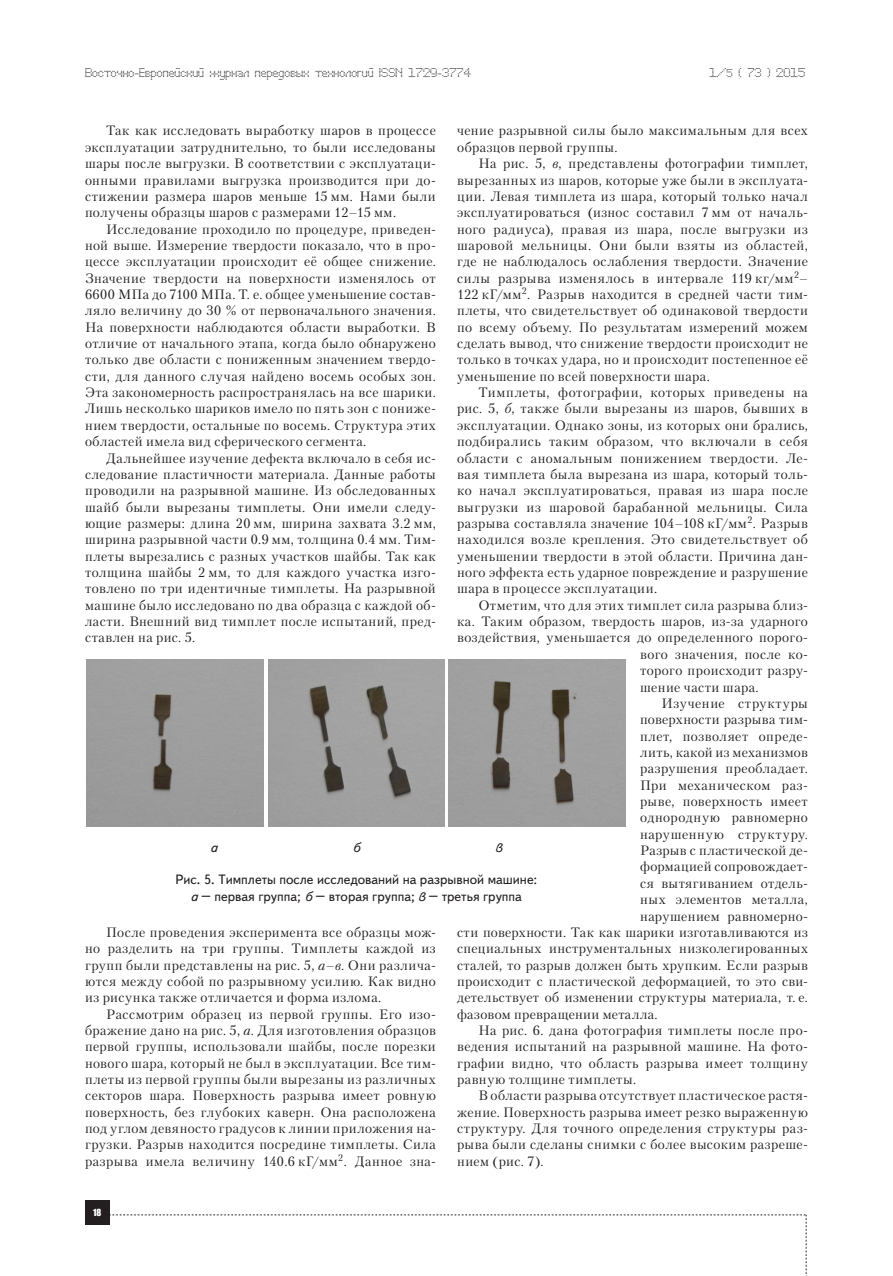
<style>
.page{position:relative;width:893px;height:1276px;background:#fff}
.page>*{position:absolute;margin:0;border:0;box-sizing:border-box;transform-origin:0 0}
.Text{font:13.5px/16.4px "Petersburg C";letter-spacing:.03em;color:#231f20;text-align:justify}
.risunok{font:13.5px/16.2px "Text Book C";color:#231f20;text-align:center}
.Text-2{font:13.5px "Petersburg C";letter-spacing:.055em;color:#231f20}
.risunok-2{font:italic 13.5px "Text Book C";color:#231f20}
.t1{font:12px "Perfo";letter-spacing:.015em;color:#231f20}
.t2{font:9px "Impact";color:#fff}
.s1{font-size:10.5px}
.s2{font-style:italic}
</style>
<div class="page">
<div style="left:85px;top:1200px;width:24px;height:25px;background:#231f20"></div>
<svg style="left:109px;top:1214px;width:698px;height:62px"></svg>
<div style="left:86px;top:659px;width:177px;height:167px;background:#9d9d9d"></div>
<img style="left:268px;top:659px;width:177px;height:167px">
<img style="left:449px;top:659px;width:176px;height:167px">
<p class="t1" style="left:85px;top:65px;width:387px">Восточно-Европейский журнал передовых технологий ISSN 1729-3774</p>
<p class="t1" style="left:709px;top:65px;width:97px">1/<span class="s1">5</span> ( 73 ) 2015</p>
<p class="Text" style="left:85px;top:122px;width:352px;text-indent:21px">Так как исследовать выработку шаров в процессе эксплуатации затруднительно, то были исследованы шары после выгрузки. В соответствии с эксплуатаци&shy;онными правилами выгрузка производится при до&shy;стижении размера шаров меньше 15 мм. Нами были получены образцы шаров с размерами 12–15 мм.</p>
<p class="Text" style="left:85px;top:220px;width:352px;text-indent:21px">Исследование проходило по процедуре, приведен&shy;ной выше. Измерение твердости показало, что в про&shy;цессе эксплуатации происходит её общее снижение.<br>Значение твердости на поверхности изменялось от 6600 МПа до 7100 МПа. Т. е. общее уменьшение состав&shy;ляло величину до 30 % от первоначального значения.<br>На поверхности наблюдаются области выработки. В отличие от начального этапа, когда было обнаружено только две области с пониженным значением твердо&shy;сти, для данного случая найдено восемь особых зон.<br>Эта закономерность распространялась на все шарики.<br>Лишь несколько шариков имело по пять зон с пониже&shy;нием твердости, остальные по восемь. Структура этих областей имела вид сферического сегмента.</p>
<p class="Text" style="left:85px;top:449px;width:352px;text-indent:21px">Дальнейшее изучение дефекта включало в себя ис&shy;следование пластичности материала. Данные работы проводили на разрывной машине. Из обследованных шайб были вырезаны тимплеты. Они имели следу&shy;ющие размеры: длина 20 мм, ширина захвата 3.2 мм, ширина разрывной части 0.9 мм, толщина 0.4 мм. Тим&shy;плеты вырезались с разных участков шайбы. Так как толщина шайбы 2 мм, то для каждого участка изго&shy;товлено по три идентичные тимплеты. На разрывной машине было исследовано по два образца с каждой об&shy;ласти. Внешний вид тимплет после испытаний, пред&shy;ставлен на рис. 5.</p>
<p class="Text" style="left:457px;top:122px;width:352px">чение разрывной силы было максимальным для всех образцов первой группы.</p>
<p class="Text" style="left:457px;top:155px;width:352px;text-indent:21px">На рис. 5, <span class="s2">в</span>, представлены фотографии тимплет, вырезанных из шаров, которые уже были в эксплуата&shy;ции. Левая тимплета из шара, который только начал эксплуатироваться (износ составил 7 мм от началь&shy;ного радиуса), правая из шара, после выгрузки из шаровой мельницы. Они были взяты из областей, где не наблюдалось ослабления твердости. Значение силы разрыва изменялось в интервале 119 кг/мм<sup>2</sup>– 122 кГ/мм<sup>2</sup>. Разрыв находится в средней части тим&shy;плеты, что свидетельствует об одинаковой твердости по всему объему. По результатам измерений можем сделать вывод, что снижение твердости происходит не только в точках удара, но и происходит постепенное её уменьшение по всей поверхности шара.</p>
<p class="Text" style="left:457px;top:384px;width:352px;text-indent:21px">Тимплеты, фотографии, которых приведены на рис. 5, <span class="s2">б</span>, также были вырезаны из шаров, бывших в эксплуатации. Однако зоны, из которых они брались, подбирались таким образом, что включали в себя области с аномальным понижением твердости. Ле&shy;вая тимплета была вырезана из шара, который толь&shy;ко начал эксплуатироваться, правая из шара после выгрузки из шаровой барабанной мельницы. Сила разрыва составляла значение 104–108 кГ/мм<sup>2</sup>. Разрыв находился возле крепления. Это свидетельствует об уменьшении твердости в этой области. Причина дан&shy;ного эффекта есть ударное повреждение и разрушение шара в процессе эксплуатации.</p>
<p class="Text" style="left:478px;top:597px;width:331px">Отметим, что для этих тимплет сила разрыва близ-</p>
<p class="Text" style="left:457px;top:613px;width:352px">ка. Таким образом, твердость шаров, из-за ударного</p>
<p class="Text" style="left:457px;top:629px;width:352px">воздействия, уменьшается до определенного порого-</p>
<p class="Text" style="left:640px;top:646px;width:169px">вого значения, после ко-</p>
<p class="Text" style="left:640px;top:662px;width:169px">торого происходит разру-</p>
<p class="Text" style="left:640px;top:678px;width:120px">шение части шара.</p>
<p class="Text" style="left:661px;top:695px;width:148px">Изучение структуры</p>
<p class="Text" style="left:640px;top:711px;width:169px">поверхности разрыва тим-</p>
<p class="Text" style="left:640px;top:727px;width:169px">плет, позволяет опреде-</p>
<p class="Text" style="left:640px;top:744px;width:169px">лить, какой из механизмов</p>
<p class="Text" style="left:640px;top:760px;width:169px">разрушения преобладает.</p>
<p class="Text" style="left:640px;top:776px;width:169px">При механическом раз-</p>
<p class="Text" style="left:640px;top:793px;width:169px">рыве, поверхность имеет</p>
<p class="Text" style="left:640px;top:809px;width:169px">однородную равномерно</p>
<p class="Text-2" style="left:640px;top:826px;width:169px">нарушенную структуру.</p>
<p class="Text" style="left:640px;top:842px;width:169px">Разрыв с пластической де-</p>
<p class="Text" style="left:640px;top:858px;width:169px">формацией сопровождает-</p>
<p class="Text" style="left:640px;top:874px;width:169px">ся вытягиванием отдель-</p>
<p class="Text" style="left:640px;top:891px;width:169px">ных элементов металла,</p>
<p class="Text" style="left:640px;top:907px;width:169px">нарушением равномерно-</p>
<p class="Text" style="left:457px;top:924px;width:352px">сти поверхности. Так как шарики изготавливаются из</p>
<p class="Text" style="left:457px;top:940px;width:352px">специальных инструментальных низколегированных</p>
<p class="Text" style="left:457px;top:956px;width:352px">сталей, то разрыв должен быть хрупким. Если разрыв</p>
<p class="Text" style="left:457px;top:973px;width:352px">происходит с пластической деформацией, то это сви-</p>
<p class="Text" style="left:457px;top:989px;width:352px">детельствует об изменении структуры материала, т. е.</p>
<p class="Text" style="left:457px;top:1005px;width:202px">фазовом превращении металла.</p>
<p class="Text" style="left:457px;top:1022px;width:352px;text-indent:21px">На рис. 6. дана фотография тимплеты после про&shy;ведения испытаний на разрывной машине. На фото&shy;графии видно, что область разрыва имеет толщину равную толщине тимплеты.</p>
<p class="Text" style="left:457px;top:1087px;width:352px;text-indent:21px">В области разрыва отсутствует пластическое растя&shy;жение. Поверхность разрыва имеет резко выраженную структуру. Для точного определения структуры раз&shy;рыва были сделаны снимки с более высоким разреше&shy;нием (рис. 7).</p>
<p class="risunok-2" style="left:210px;top:840px;width:9px">а</p>
<p class="risunok-2" style="left:352px;top:840px;width:9px">б</p>
<p class="risunok-2" style="left:495px;top:840px;width:8px">в</p>
<p class="risunok" style="left:175px;top:872px;width:363px">Рис. 5. Тимплеты после исследований на разрывной машине: <span class="s2">а</span> – первая группа; <span class="s2">б</span> – вторая группа; <span class="s2">в</span> – третья группа</p>
<p class="Text" style="left:85px;top:924px;width:352px;text-indent:21px">После проведения эксперимента все образцы мож&shy;но разделить на три группы. Тимплеты каждой из групп были представлены на рис. 5, <span class="s2">а–в</span>. Они различа&shy;ются между собой по разрывному усилию. Как видно из рисунка также отличается и форма излома.</p>
<p class="Text" style="left:85px;top:1005px;width:352px;text-indent:21px">Рассмотрим образец из первой группы. Его изо&shy;бражение дано на рис. 5, <span class="s2">а</span>. Для изготовления образцов первой группы, использовали шайбы, после порезки нового шара, который не был в эксплуатации. Все тим&shy;плеты из первой группы были вырезаны из различных секторов шара. Поверхность разрыва имеет ровную поверхность, без глубоких каверн. Она расположена под углом девяносто градусов к линии приложения на&shy;грузки. Разрыв находится посредине тимплеты. Сила разрыва имела величину 140.6 кГ/мм<sup>2</sup>. Данное зна-</p>
<p class="t2" style="left:93px;top:1205px;width:10px">18</p>
</div>
